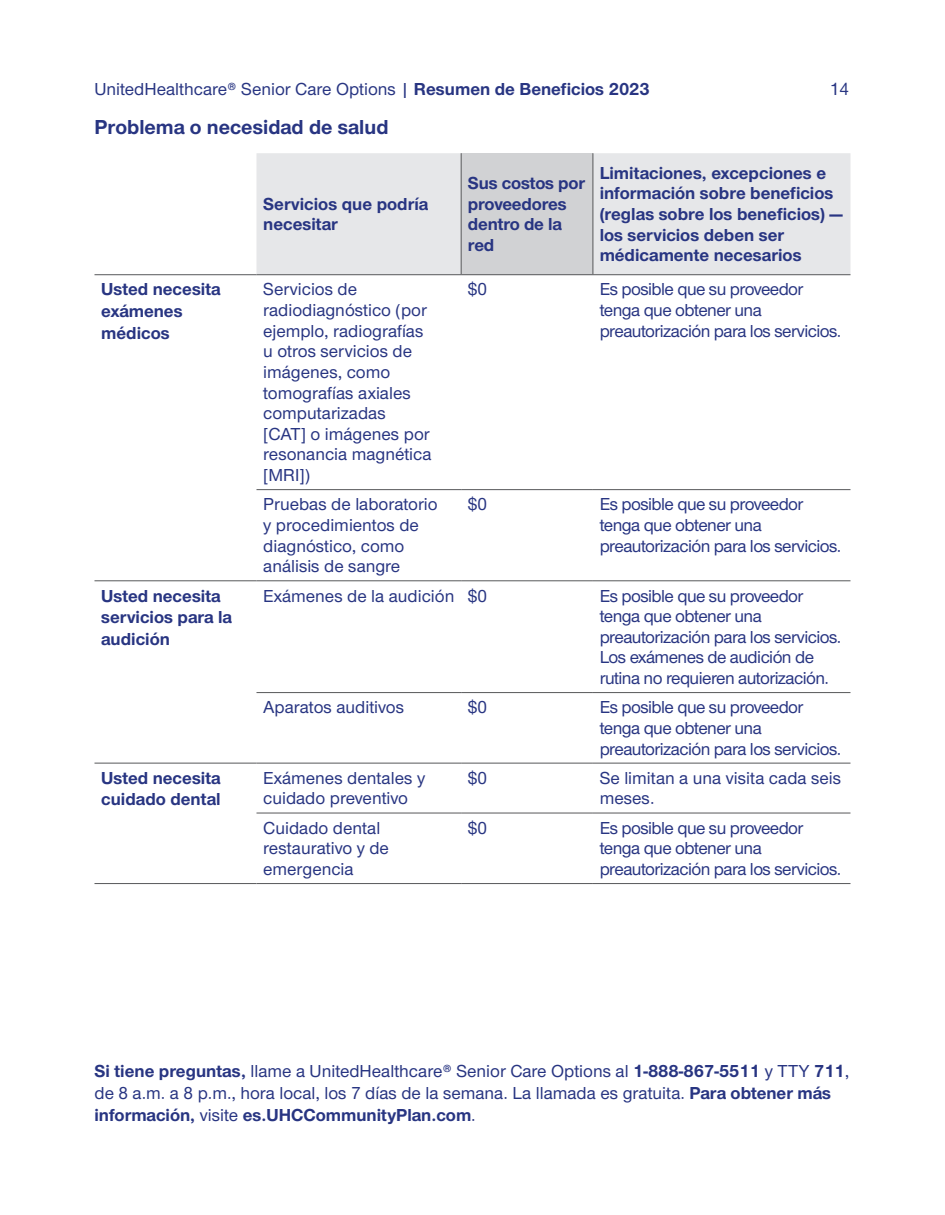
<style>
.page{position:relative;width:945px;height:1215px;background:#fff}
.page>*{position:absolute;margin:0;border:0;box-sizing:border-box;transform-origin:0 0}
.t1{font:700 21px "UHC Sans";color:#283582}
.t2{font:500 18px/20.7px "UHC Sans";letter-spacing:-.005em;color:#283582}
.t3{font:500 18px/20.7px "UHC Sans";letter-spacing:-.03em;color:#283582}
.t4{font:700 18px/20.7px "UHC Sans";color:#283582}
.s1{font-weight:700}
</style>
<div class="page">
<div style="left:256px;top:153px;width:594px;height:121px;background:#e6e7e9"></div>
<div style="left:461px;top:153px;width:132px;height:122px;background:#d1d2d4"></div>
<hr style="left:461px;top:153px;width:1px;height:121px;background:#57585a">
<hr style="left:593px;top:153px;width:1px;height:121px;background:#57585a">
<hr style="left:256px;top:274px;width:205px;height:1px;background:#57585a">
<hr style="left:461px;top:274px;width:132px;height:1px;background:#57585a">
<hr style="left:593px;top:274px;width:257px;height:1px;background:#57585a">
<hr style="left:256px;top:489px;width:205px;height:1px;background:#57585a">
<hr style="left:461px;top:489px;width:132px;height:1px;background:#57585a">
<hr style="left:593px;top:489px;width:257px;height:1px;background:#57585a">
<hr style="left:256px;top:580px;width:205px;height:1px;background:#57585a">
<hr style="left:461px;top:580px;width:132px;height:1px;background:#57585a">
<hr style="left:593px;top:580px;width:257px;height:1px;background:#57585a">
<hr style="left:256px;top:692px;width:205px;height:1px;background:#57585a">
<hr style="left:461px;top:692px;width:132px;height:1px;background:#57585a">
<hr style="left:593px;top:692px;width:257px;height:1px;background:#57585a">
<hr style="left:256px;top:763px;width:205px;height:1px;background:#57585a">
<hr style="left:461px;top:763px;width:132px;height:1px;background:#57585a">
<hr style="left:593px;top:763px;width:257px;height:1px;background:#57585a">
<hr style="left:256px;top:813px;width:205px;height:1px;background:#57585a">
<hr style="left:461px;top:813px;width:132px;height:1px;background:#57585a">
<hr style="left:593px;top:813px;width:257px;height:1px;background:#57585a">
<hr style="left:256px;top:883px;width:205px;height:1px;background:#57585a">
<hr style="left:461px;top:883px;width:132px;height:1px;background:#57585a">
<hr style="left:593px;top:883px;width:257px;height:1px;background:#57585a">
<hr style="left:94px;top:274px;width:162px;height:1px;background:#57585a">
<hr style="left:94px;top:580px;width:162px;height:1px;background:#57585a">
<hr style="left:94px;top:763px;width:162px;height:1px;background:#57585a">
<hr style="left:94px;top:883px;width:162px;height:1px;background:#57585a">
<p class="t2" style="left:94px;top:77px;width:557px">UnitedHealthcare® Senior Care Options | <span class="s1">Resumen de Beneficios 2023</span></p>
<p class="t2" style="left:830px;top:77px;width:21px">14</p>
<p class="t1" style="left:94px;top:113px;width:296px">Problema o necesidad de salud</p>
<p class="t4" style="left:263px;top:193px;width:166px">Servicios que podría necesitar</p>
<p class="t4" style="left:468px;top:172px;width:119px">Sus costos por proveedores dentro de la red</p>
<p class="t4" style="left:600px;top:162px;width:245px">Limitaciones, excepciones e información sobre beneficios (reglas sobre los beneficios) — los servicios deben ser médicamente necesarios</p>
<p class="t4" style="left:101px;top:278px;width:121px;line-height:21.6px">Usted necesita exámenes médicos</p>
<p class="t2" style="left:263px;top:278px;width:170px">Servicios de radiodiagnóstico (por ejemplo, radiografías u otros servicios de imágenes, como tomografías axiales computarizadas [CAT] o imágenes por resonancia magnética [MRI])</p>
<p class="t2" style="left:468px;top:278px;width:21px">$0</p>
<p class="t3" style="left:600px;top:278px;width:243px">Es posible que su proveedor tenga que obtener una preautorización para los servicios.</p>
<p class="t2" style="left:263px;top:493px;width:176px">Pruebas de laboratorio y procedimientos de diagnóstico, como análisis de sangre</p>
<p class="t2" style="left:468px;top:493px;width:21px">$0</p>
<p class="t3" style="left:600px;top:493px;width:243px">Es posible que su proveedor tenga que obtener una preautorización para los servicios.</p>
<p class="t4" style="left:101px;top:584px;width:132px;line-height:21.6px">Usted necesita servicios para la audición</p>
<p class="t2" style="left:263px;top:584px;width:193px">Exámenes de la audición</p>
<p class="t2" style="left:468px;top:584px;width:21px">$0</p>
<p class="t3" style="left:600px;top:584px;width:243px">Es posible que su proveedor tenga que obtener una preautorización para los servicios.<br>Los exámenes de audición de rutina no requieren autorización.</p>
<p class="t2" style="left:263px;top:696px;width:142px">Aparatos auditivos</p>
<p class="t2" style="left:468px;top:696px;width:21px">$0</p>
<p class="t3" style="left:600px;top:696px;width:243px">Es posible que su proveedor tenga que obtener una preautorización para los servicios.</p>
<p class="t4" style="left:101px;top:766px;width:121px;line-height:21.6px">Usted necesita cuidado dental</p>
<p class="t2" style="left:263px;top:767px;width:163px">Exámenes dentales y cuidado preventivo</p>
<p class="t2" style="left:468px;top:767px;width:21px">$0</p>
<p class="t2" style="left:600px;top:767px;width:243px">Se limitan a una visita cada seis meses.</p>
<p class="t2" style="left:263px;top:817px;width:127px">Cuidado dental restaurativo y de emergencia</p>
<p class="t2" style="left:468px;top:817px;width:21px">$0</p>
<p class="t3" style="left:600px;top:817px;width:243px">Es posible que su proveedor tenga que obtener una preautorización para los servicios.</p>
<p class="t2" style="left:94px;top:1060px;width:756px;line-height:21.6px"><span class="s1">Si tiene preguntas,</span> llame a UnitedHealthcare® Senior Care Options al <span class="s1">1-888-867-5511</span> y TTY <span class="s1">711</span>, de 8 a.m. a 8 p.m., hora local, los 7 días de la semana. La llamada es gratuita. <span class="s1">Para obtener más información,</span> visite <span class="s1">es.UHCCommunityPlan.com</span>.</p>
</div>
